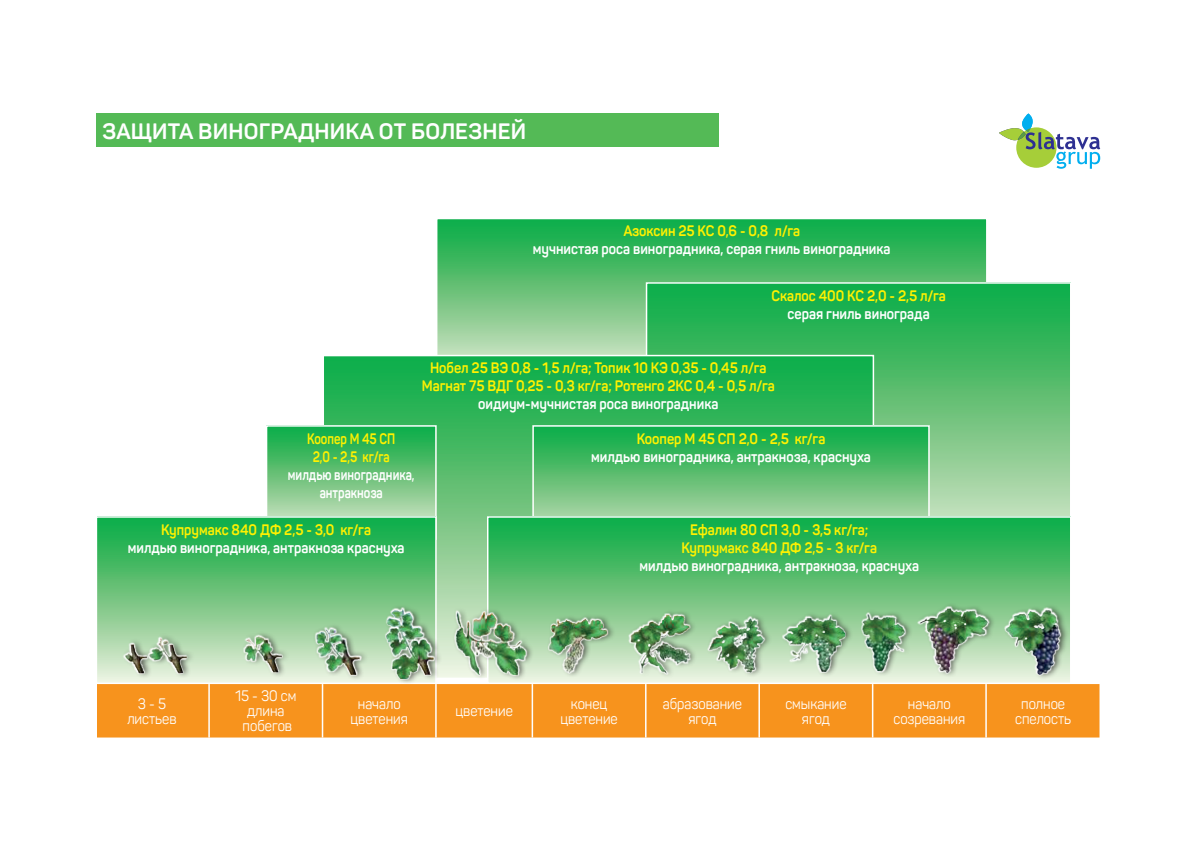
<style>
.page{position:relative;width:1191px;height:851px;background:#fff}
.page>*{position:absolute;margin:0;border:0;box-sizing:border-box;transform-origin:0 0}
.t1{font:700 22px "Panton";letter-spacing:.01em;color:#fff}
.t2{font:700 15px/18px "Panton";color:#fff101;text-align:center;scale:.9 1}
.t3{font:700 15px "Panton";color:#fff;scale:.9 1}
.t4{font:15px/15px "Panton";color:#fff;text-align:center;scale:.9 1}
.t5{font:700 15px/18px "Panton";color:#fff;text-align:center;scale:.8 1}
.t6{font:700 15px/18px "Panton";color:#fff101;text-align:center;scale:.8 1}
</style>
<div class="page">
<svg style="left:439px;top:221px;width:545px;height:134px;background:#51bd6e"></svg>
<div style="left:436px;top:218px;width:551px;height:166px;border:2px solid #fff"></div>
<svg style="left:649px;top:285px;width:419px;height:231px;background:#4dbc6c"></svg>
<svg style="left:325px;top:358px;width:546px;height:247px;background:#34b55d"></svg>
<svg style="left:535px;top:428px;width:391px;height:88px;background:#57bd70"></svg>
<div style="left:532px;top:425px;width:397px;height:130px;border:2px solid #fff"></div>
<svg style="left:269px;top:428px;width:165px;height:88px;background:#62c178"></svg>
<div style="left:266px;top:425px;width:171px;height:114px;border:2px solid #fff"></div>
<svg style="left:99px;top:519px;width:335px;height:162px;background:#58bf72"></svg>
<div style="left:96px;top:516px;width:341px;height:168px;border:2px solid #fff"></div>
<svg style="left:490px;top:519px;width:578px;height:162px;background:#4abb69"></svg>
<div style="left:487px;top:516px;width:584px;height:168px;border:2px solid #fff"></div>
<div style="left:97px;top:684px;width:1002px;height:53px;background:#f7931d"></div>
<hr style="left:208px;top:684px;width:2px;height:53px;background:#fff">
<hr style="left:322px;top:684px;width:1px;height:53px;background:#fff">
<hr style="left:435px;top:684px;width:2px;height:53px;background:#fff">
<hr style="left:531px;top:684px;width:2px;height:53px;background:#fff">
<hr style="left:645px;top:684px;width:1px;height:53px;background:#fff">
<hr style="left:758px;top:684px;width:2px;height:53px;background:#fff">
<hr style="left:872px;top:684px;width:1px;height:53px;background:#fff">
<hr style="left:985px;top:684px;width:1px;height:53px;background:#fff">
<div style="left:1003px;top:603px;width:65px;height:76px;background:#231f20;opacity:.75"></div>
<img style="left:998px;top:605px;width:64px;height:73px">
<div style="left:917px;top:602px;width:79px;height:76px;background:#7ec686"></div>
<img style="left:915px;top:605px;width:81px;height:73px">
<div style="left:860px;top:608px;width:53px;height:69px;background:#231f20;opacity:.75"></div>
<img style="left:857px;top:605px;width:52px;height:73px">
<div style="left:780px;top:610px;width:73px;height:67px;background:#231f20;opacity:.75"></div>
<img style="left:621px;top:605px;width:229px;height:73px">
<div style="left:706px;top:612px;width:66px;height:65px;background:#231f20;opacity:.75"></div>
<img style="left:707px;top:615px;width:58px;height:59px">
<div style="left:627px;top:609px;width:70px;height:69px;background:#231f20;opacity:.75"></div>
<img style="left:628px;top:612px;width:63px;height:63px">
<img style="left:540px;top:605px;width:74px;height:73px">
<div style="left:452px;top:606px;width:82px;height:74px;background:#231f20;opacity:.75"></div>
<img style="left:446px;top:605px;width:92px;height:73px">
<div style="left:383px;top:603px;width:59px;height:81px;background:#231f20;opacity:.75"></div>
<img style="left:375px;top:605px;width:71px;height:73px">
<div style="left:313px;top:623px;width:56px;height:57px;background:#e9f3e0"></div>
<img style="left:306px;top:605px;width:62px;height:73px">
<img style="left:234px;top:605px;width:57px;height:73px">
<div style="left:122px;top:632px;width:73px;height:47px;background:#e9f3e0"></div>
<img style="left:115px;top:605px;width:80px;height:73px">
<svg style="left:999px;top:113px;width:101px;height:56px"></svg>
<div style="left:22px;top:109px;width:75px;height:631px;background:#fff"></div>
<div style="left:96px;top:113px;width:623px;height:34px;background:#54ba56"></div>
<h1 class="t1" style="left:102px;top:117px;width:425px">ЗАЩИТА ВИНОГРАДНИКА ОТ БОЛЕЗНЕЙ</h1>
<p class="t2" style="left:623px;top:222px;width:198px">Азоксин 25 КС 0,6 - 0,8 л/га</p>
<p class="t3" style="left:533px;top:240px;width:399px">мучнистая роса виноградника, серая гниль виноградника</p>
<p class="t2" style="left:771px;top:286px;width:195px">Скалос 400 КС 2,0 - 2,5 л/га</p>
<p class="t3" style="left:787px;top:304px;width:159px">серая гниль винограда</p>
<p class="t6" style="left:307px;top:429px;width:112px">Коопер М 45 СП<br>2,0 - 2,5 кг/га</p>
<p class="t5" style="left:288px;top:465px;width:160px">милдью виноградника, антракноза</p>
<p class="t2" style="left:161px;top:520px;width:235px">Купрумакс 840 ДФ 2,5 - 3,0 кг/га</p>
<p class="t3" style="left:128px;top:538px;width:309px">милдью виноградника, антракноза краснуха</p>
<p class="t2" style="left:422px;top:359px;width:394px">Нобел 25 ВЭ 0,8 - 1,5 л/га; Топик 10 КЭ 0,35 - 0,45 л/га<br>Магнат 75 ВДГ 0,25 - 0,3 кг/га; Ротенго 2КС 0,4 - 0,5 л/га</p>
<p class="t3" style="left:478px;top:395px;width:268px">оидиум-мучнистая роса виноградника</p>
<p class="t2" style="left:636px;top:429px;width:211px">Коопер М 45 СП 2,0 - 2,5 кг/га</p>
<p class="t3" style="left:591px;top:447px;width:312px">милдью виноградника, антракноза, краснуха</p>
<p class="t2" style="left:681px;top:520px;width:219px">Ефалин 80 СП 3,0 - 3,5 кг/га;<br>Купрумакс 840 ДФ 2,5 - 3 кг/га</p>
<p class="t3" style="left:639px;top:556px;width:312px">милдью виноградника, антракноза, краснуха</p>
<p class="t4" style="left:127px;top:696px;width:56px">3 - 5 листьев</p>
<p class="t4" style="left:235px;top:688px;width:70px">15 - 30 см длина побегов</p>
<p class="t4" style="left:350px;top:696px;width:65px">начало цветения</p>
<p class="t4" style="left:455px;top:703px;width:65px">цветение</p>
<p class="t4" style="left:560px;top:696px;width:65px">конец цветение</p>
<p class="t4" style="left:663px;top:696px;width:89px">абразование ягод</p>
<p class="t4" style="left:785px;top:696px;width:69px">смыкание ягод</p>
<p class="t4" style="left:893px;top:696px;width:81px">начало созревания</p>
<p class="t4" style="left:1015px;top:696px;width:64px">полное спелость</p>
</div>
